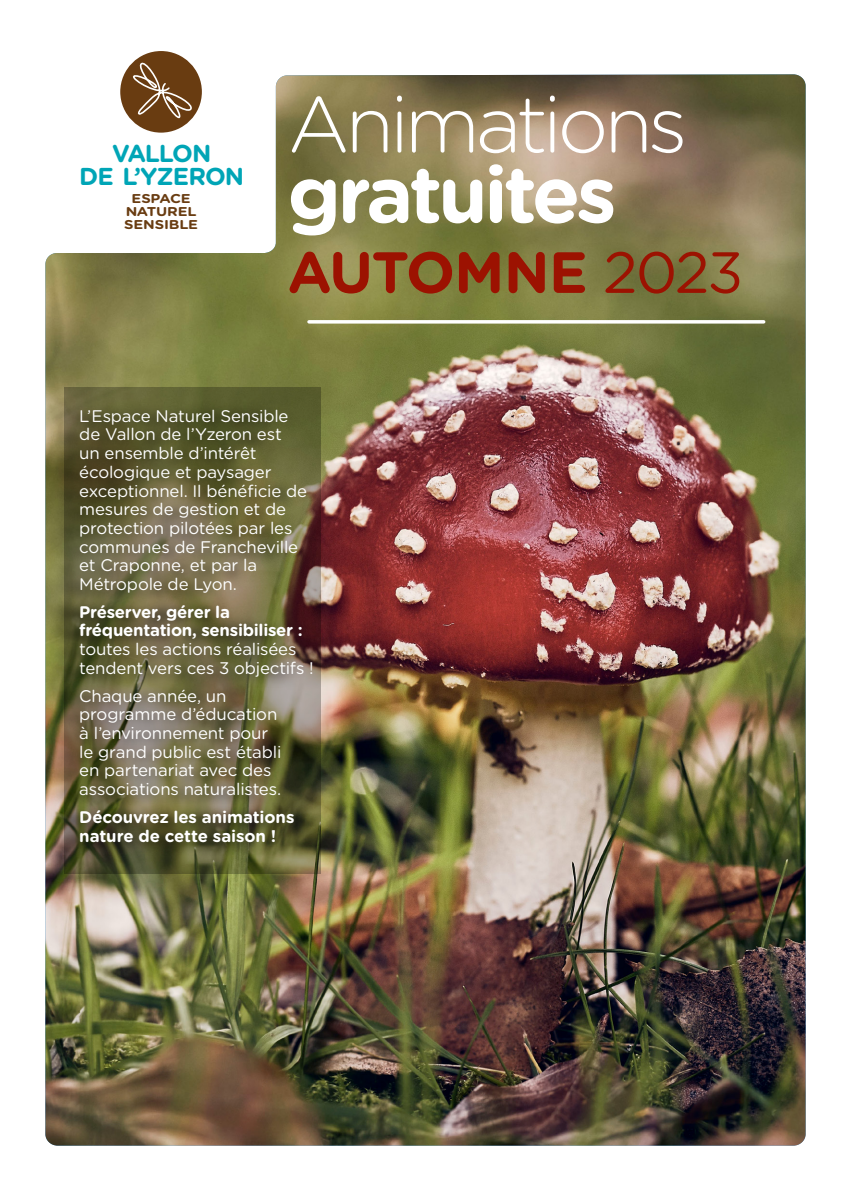
<style>
.page{position:relative;width:851px;height:1191px;background:#fff}
.page>*{position:absolute;margin:0;border:0;box-sizing:border-box;transform-origin:0 0}
.t1{font:300 79.4px "Gotham Rnd";letter-spacing:-.06em;color:#fff}
.t2{font:700 79.4px "Gotham Rounded";letter-spacing:-.05em;color:#fff}
.t3{font:700 58px "Gotham Rounded";letter-spacing:-.02em;color:#9c1201}
.t4{font:700 24.4px/22.6px "Gotham Rounded";letter-spacing:-.04em;color:#00a5b6;text-align:center}
.t5{font:16.8px/18.6px "Gotham Rnd";letter-spacing:-.01em;color:#fff}
.t6{font:700 16.8px/18.6px "Gotham Rounded";letter-spacing:-.015em;color:#fff}
.t7{font:700 12.8px/12.8px "Gotham Rounded";letter-spacing:-.015em;color:#693c11;text-align:center;scale:1.15 1}
.s1{font-family:"Gotham Rnd";font-weight:400}
</style>
<div class="page">
<img style="left:45px;top:74px;width:760px;height:1071px">
<div style="left:120px;top:51px;width:82px;height:82px;background:#693c11;border-radius:50%"></div>
<svg style="left:131px;top:58px;width:63px;height:64px"></svg>
<hr style="left:309px;top:320px;width:454px;height:3px;background:#fff">
<svg style="left:64px;top:387px;width:257px;height:486px;background:#605a3a"></svg>
<svg style="left:49px;top:401px;width:255px;height:455px;background:#67623e"></svg>
<h3 class="t4" style="left:79px;top:141px;width:166px">VALLON<br>DE L’YZERON</h3>
<p class="t7" style="left:124px;top:192px;width:66px">ESPACE<br>NATUREL<br>SENSIBLE</p>
<h1 class="t1" style="left:287px;top:71px;width:401px">Animations</h1>
<h1 class="t2" style="left:287px;top:136px;width:330px">gratuites</h1>
<h2 class="t3" style="left:287px;top:230px;width:457px">AUTOMNE <span class="s1">2023</span></h2>
<p class="t5" style="left:79px;top:406px;width:229px">L’Espace Naturel Sensible de Vallon de l’Yzeron est<br>un ensemble d’intérêt écologique et paysager exceptionnel. Il bénéficie de mesures de gestion et de protection pilotées par les communes de Francheville et Craponne, et par la<br>Métropole de Lyon.</p>
<p class="t6" style="left:79px;top:602px;width:225px">Préserver, gérer la fréquentation, sensibiliser :</p>
<p class="t5" style="left:79px;top:639px;width:236px">toutes les actions réalisées tendent vers ces 3 objectifs !</p>
<p class="t5" style="left:79px;top:685px;width:204px">Chaque année, un programme d’éducation à l’environnement pour le grand public est établi en partenariat avec des associations naturalistes.</p>
<p class="t6" style="left:79px;top:807px;width:217px">Découvrez les animations nature de cette saison !</p>
</div>
